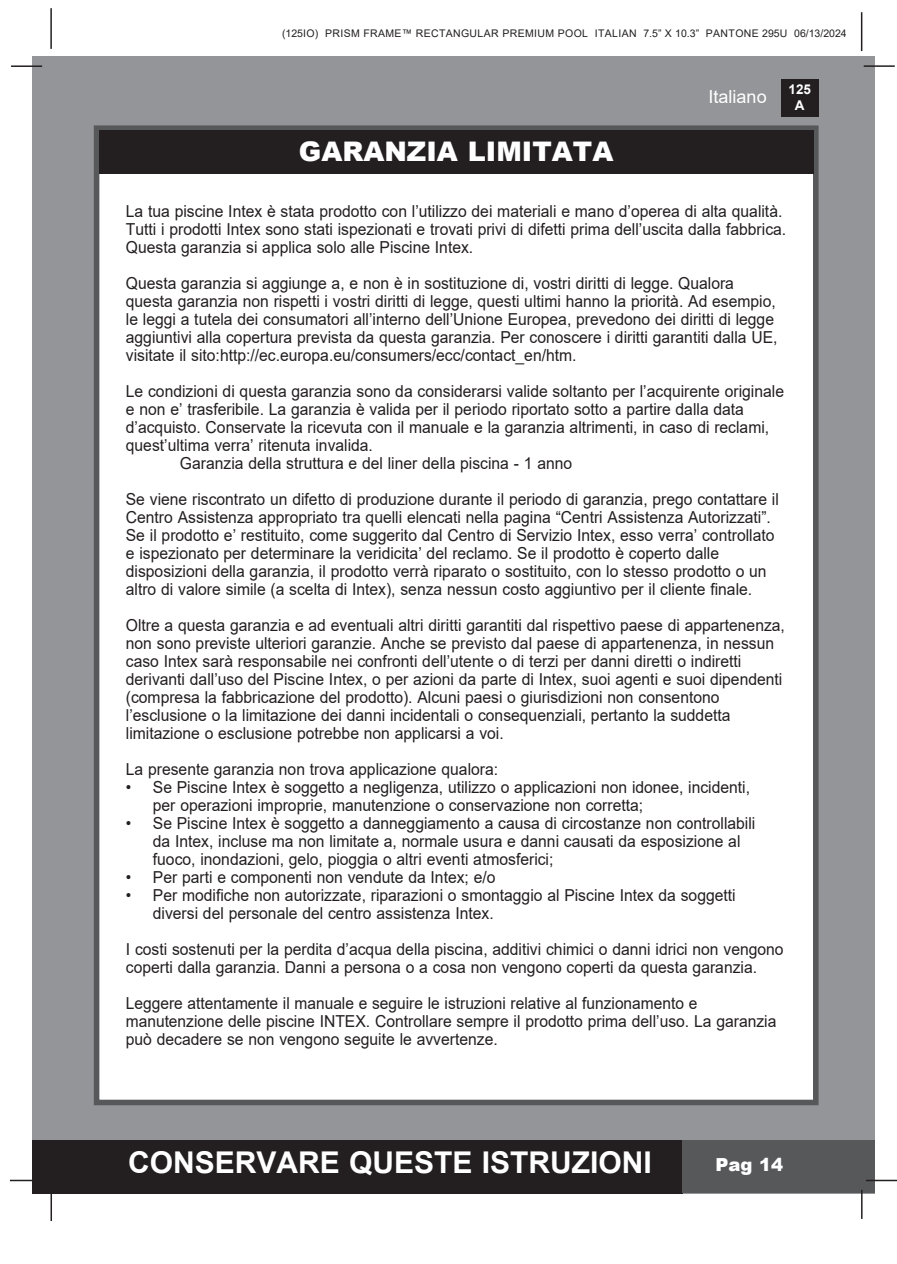
<style>
.page{position:relative;width:897px;height:1264px;background:#fff}
.page>*{position:absolute;margin:0;border:0;box-sizing:border-box;transform-origin:0 0}
.t1{font:700 30px "Arial";color:#fff}
.t2{font:900 27px "Arial";color:#fff}
.t3{font:18px "Arial";color:#fff}
.t4{font:900 18px "Arial";color:#fff}
.t5{font:16.5px/18px "Arial";color:#231f20;scale:.95 1}
.t6{font:16.5px/18.3px "Arial";color:#231f20;scale:.94 1}
.t7{font:700 13.5px/16.2px "Arial";color:#fff;text-align:center}
.t8{font:10.5px "Arial";letter-spacing:.035em;color:#231f20}
</style>
<div class="page">
<div style="left:33px;top:56px;width:842px;height:1137px;background:#939598"></div>
<div style="left:780px;top:79px;width:38px;height:38px;background:#231f20"></div>
<hr style="left:863px;top:65px;width:31px;height:2px;background:#231f20">
<hr style="left:50px;top:8px;width:2px;height:41px;background:#231f20">
<hr style="left:860px;top:12px;width:2px;height:39px;background:#231f20">
<div style="left:33px;top:1140px;width:650px;height:53px;background:#231f20"></div>
<div style="left:682px;top:1140px;width:193px;height:53px;background:#57585a"></div>
<hr style="left:865px;top:1179px;width:31px;height:2px;background:#231f20">
<hr style="left:860px;top:1189px;width:2px;height:30px;background:#231f20">
<hr style="left:50px;top:1190px;width:2px;height:31px;background:#231f20">
<hr style="left:10px;top:1179px;width:31px;height:2px;background:#231f20">
<hr style="left:11px;top:65px;width:31px;height:2px;background:#231f20">
<div style="left:94px;top:125px;width:724px;height:980px;background:#fff;border:6px solid #57585a"></div>
<div style="left:99px;top:130px;width:714px;height:44px;background:#231f20"></div>
<p class="t8" style="left:282px;top:26px;width:566px">(125IO) PRISM FRAME™ RECTANGULAR PREMIUM POOL ITALIAN 7.5” X 10.3” PANTONE 295U 06/13/2024</p>
<p class="t2" style="left:299px;top:132px;width:316px">GARANZIA LIMITATA</p>
<p class="t3" style="left:708px;top:84px;width:60px">Italiano</p>
<p class="t7" style="left:788px;top:81px;width:24px">125<br>A</p>
<p class="t5" style="left:126px;top:202px;width:692px">La tua piscine Intex è stata prodotto con l’utilizzo dei materiali e mano d’operea di alta qualità.</p>
<p class="t5" style="left:126px;top:220px;width:696px">Tutti i prodotti Intex sono stati ispezionati e trovati privi di difetti prima dell’uscita dalla fabbrica.</p>
<p class="t5" style="left:126px;top:238px;width:367px">Questa garanzia si applica solo alle Piscine Intex.</p>
<p class="t5" style="left:126px;top:274px;width:641px">Questa garanzia si aggiunge a, e non è in sostituzione di, vostri diritti di legge. Qualora</p>
<p class="t5" style="left:126px;top:292px;width:685px">questa garanzia non rispetti i vostri diritti di legge, questi ultimi hanno la priorità. Ad esempio,</p>
<p class="t5" style="left:126px;top:310px;width:687px">le leggi a tutela dei consumatori all’interno dell’Unione Europea, prevedono dei diritti di legge aggiuntivi alla copertura prevista da questa garanzia. Per conoscere i diritti garantiti dalla UE, visitate il sito:http://ec.europa.eu/consumers/ecc/contact_en/htm.</p>
<p class="t5" style="left:126px;top:382px;width:694px">Le condizioni di questa garanzia sono da considerarsi valide soltanto per l’acquirente originale</p>
<p class="t5" style="left:126px;top:400px;width:678px">e non e’ trasferibile. La garanzia è valida per il periodo riportato sotto a partire dalla data d’acquisto. Conservate la ricevuta con il manuale e la garanzia altrimenti, in caso di reclami, quest’ultima verra’ ritenuta invalida.</p>
<p class="t5" style="left:180px;top:454px;width:414px">Garanzia della struttura e del liner della piscina - 1 anno</p>
<p class="t5" style="left:126px;top:490px;width:688px">Se viene riscontrato un difetto di produzione durante il periodo di garanzia, prego contattare il</p>
<p class="t5" style="left:126px;top:508px;width:680px">Centro Assistenza appropriato tra quelli elencati nella pagina “Centri Assistenza Autorizzati”.</p>
<p class="t5" style="left:126px;top:526px;width:684px">Se il prodotto e’ restituito, come suggerito dal Centro di Servizio Intex, esso verra’ controllato</p>
<p class="t5" style="left:126px;top:544px;width:626px">e ispezionato per determinare la veridicita’ del reclamo. Se il prodotto è coperto dalle</p>
<p class="t5" style="left:126px;top:562px;width:676px">disposizioni della garanzia, il prodotto verrà riparato o sostituito, con lo stesso prodotto o un</p>
<p class="t5" style="left:126px;top:580px;width:660px">altro di valore simile (a scelta di Intex), senza nessun costo aggiuntivo per il cliente finale.</p>
<p class="t5" style="left:126px;top:616px;width:695px">Oltre a questa garanzia e ad eventuali altri diritti garantiti dal rispettivo paese di appartenenza,</p>
<p class="t5" style="left:126px;top:634px;width:683px">non sono previste ulteriori garanzie. Anche se previsto dal paese di appartenenza, in nessun</p>
<p class="t5" style="left:126px;top:652px;width:649px">caso Intex sarà responsabile nei confronti dell’utente o di terzi per danni diretti o indiretti</p>
<p class="t5" style="left:126px;top:670px;width:692px">derivanti dall’uso del Piscine Intex, o per azioni da parte di Intex, suoi agenti e suoi dipendenti</p>
<p class="t5" style="left:126px;top:688px;width:626px">(compresa la fabbricazione del prodotto). Alcuni paesi o giurisdizioni non consentono</p>
<p class="t5" style="left:126px;top:706px;width:638px">l’esclusione o la limitazione dei danni incidentali o consequenziali, pertanto la suddetta</p>
<p class="t5" style="left:126px;top:724px;width:399px">limitazione o esclusione potrebbe non applicarsi a voi.</p>
<p class="t5" style="left:126px;top:760px;width:393px">La presente garanzia non trova applicazione qualora:</p>
<p class="t5" style="left:126px;top:778px;width:658px">• Se Piscine Intex è soggetto a negligenza, utilizzo o applicazioni non idonee, incidenti,</p>
<p class="t5" style="left:153px;top:796px;width:517px">per operazioni improprie, manutenzione o conservazione non corretta;</p>
<p class="t5" style="left:126px;top:814px;width:664px">• Se Piscine Intex è soggetto a danneggiamento a causa di circostanze non controllabili</p>
<p class="t5" style="left:153px;top:832px;width:620px">da Intex, incluse ma non limitate a, normale usura e danni causati da esposizione al</p>
<p class="t5" style="left:153px;top:850px;width:423px">fuoco, inondazioni, gelo, pioggia o altri eventi atmosferici;</p>
<p class="t5" style="left:126px;top:868px;width:390px">• Per parti e componenti non vendute da Intex; e/o</p>
<p class="t5" style="left:126px;top:886px;width:643px">• Per modifiche non autorizzate, riparazioni o smontaggio al Piscine Intex da soggetti</p>
<p class="t5" style="left:153px;top:904px;width:360px">diversi del personale del centro assistenza Intex.</p>
<p class="t5" style="left:126px;top:940px;width:693px">I costi sostenuti per la perdita d’acqua della piscina, additivi chimici o danni idrici non vengono</p>
<p class="t5" style="left:126px;top:958px;width:666px">coperti dalla garanzia. Danni a persona o a cosa non vengono coperti da questa garanzia.</p>
<p class="t6" style="left:126px;top:994px;width:609px">Leggere attentamente il manuale e seguire le istruzioni relative al funzionamento e</p>
<p class="t6" style="left:126px;top:1012px;width:693px">manutenzione delle piscine INTEX. Controllare sempre il prodotto prima dell’uso. La garanzia può decadere se non vengono seguite le avvertenze.</p>
<h1 class="t1" style="left:128px;top:1141px;width:525px">CONSERVARE QUESTE ISTRUZIONI</h1>
<p class="t4" style="left:715px;top:1151px;width:69px">Pag 14</p>
</div>
